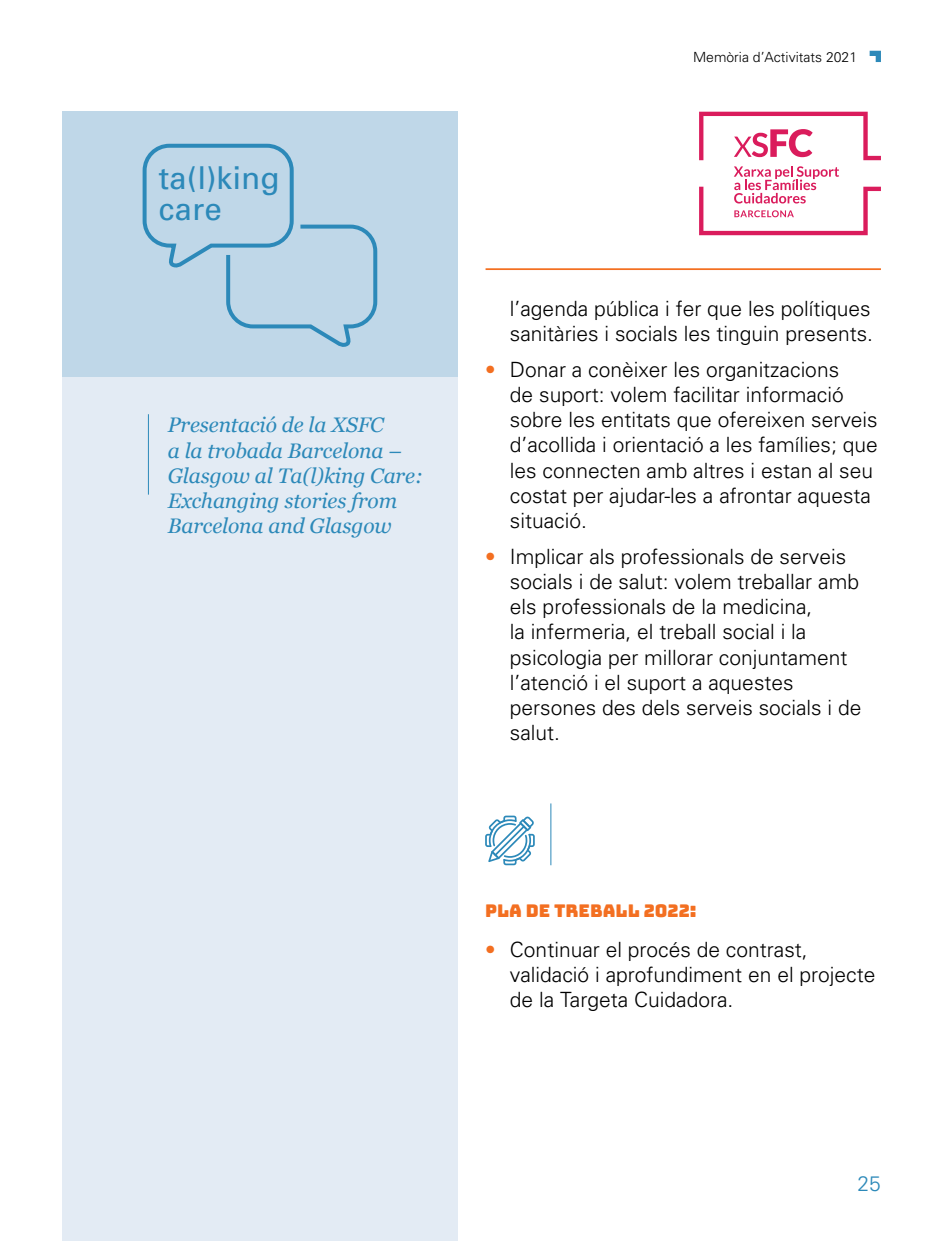
<style>
.page{position:relative;width:943px;height:1241px;background:#fff}
.page>*{position:absolute;margin:0;border:0;box-sizing:border-box;transform-origin:0 0}
.t1{font:31.5px/31.5px "Univers";color:#2c89b9}
.t2{font:300 21px/25.2px "Univers";color:#000}
.t3{font:italic 21px/25.2px "Georgia";letter-spacing:-.005em;color:#2c89b9}
.t4{font:300 21px "Univers";color:#2c89b9}
.t5{font:17.5px "Bungee";color:#f36f21}
.t6{font:300 14px "Univers";color:#000}
.s1{color:#f36f21}
</style>
<div class="page">
<svg style="left:869px;top:50px;width:12px;height:12px"></svg>
<div style="left:63px;top:112px;width:395px;height:1128px;background:#e3ebf4"></div>
<hr style="left:148px;top:414px;width:1px;height:80px;background:#2c89b9">
<svg style="left:699px;top:166px;width:182px;height:69px"></svg>
<svg style="left:699px;top:112px;width:182px;height:48px"></svg>
<hr style="left:485px;top:268px;width:396px;height:2px;background:#f36f21">
<svg style="left:485px;top:815px;width:50px;height:50px"></svg>
<hr style="left:550px;top:803px;width:1px;height:62px;background:#2c89b9">
<div style="left:62px;top:112px;width:396px;height:265px;background:#bfd7e8"></div>
<svg style="left:142px;top:143px;width:236px;height:204px"></svg>
<h1 class="t1" style="left:159px;top:162px;width:122px">ta(l)king care</h1>
<p class="t3" style="left:168px;top:411px;width:257px">Presentació de la XSFC<br>a la trobada Barcelona –<br>Glasgow al Ta(l)king Care:<br>Exchanging stories from<br>Barcelona and Glasgow</p>
<p class="t6" style="left:693px;top:48px;width:166px">Memòria d’Activitats 2021</p>
<p class="t2" style="left:510px;top:296px;width:364px">l’agenda pública i fer que les polítiques sanitàries i socials les tinguin presents.</p>
<p class="t2" style="left:510px;top:356px;width:369px;text-indent:-25px"><span class="s1">•</span> Donar a conèixer les organitzacions<br>de suport: volem facilitar informació sobre les entitats que ofereixen serveis d’acollida i orientació a les famílies; que les connecten amb altres i estan al seu costat per ajudar-les a afrontar aquesta situació.</p>
<p class="t2" style="left:510px;top:543px;width:353px;text-indent:-25px"><span class="s1">•</span> Implicar als professionals de serveis socials i de salut: volem treballar amb els professionals de la medicina,<br>la infermeria, el treball social i la psicologia per millorar conjuntament l’atenció i el suport a aquestes persones des dels serveis socials i de salut.</p>
<p class="t5" style="left:485px;top:900px;width:213px">PLA DE TREBALL 2022:</p>
<p class="t2" style="left:510px;top:936px;width:367px;text-indent:-25px"><span class="s1">•</span> Continuar el procés de contrast, validació i aprofundiment en el projecte de la Targeta Cuidadora.</p>
<p class="t4" style="left:857px;top:1170px;width:25px">25</p>
</div>
